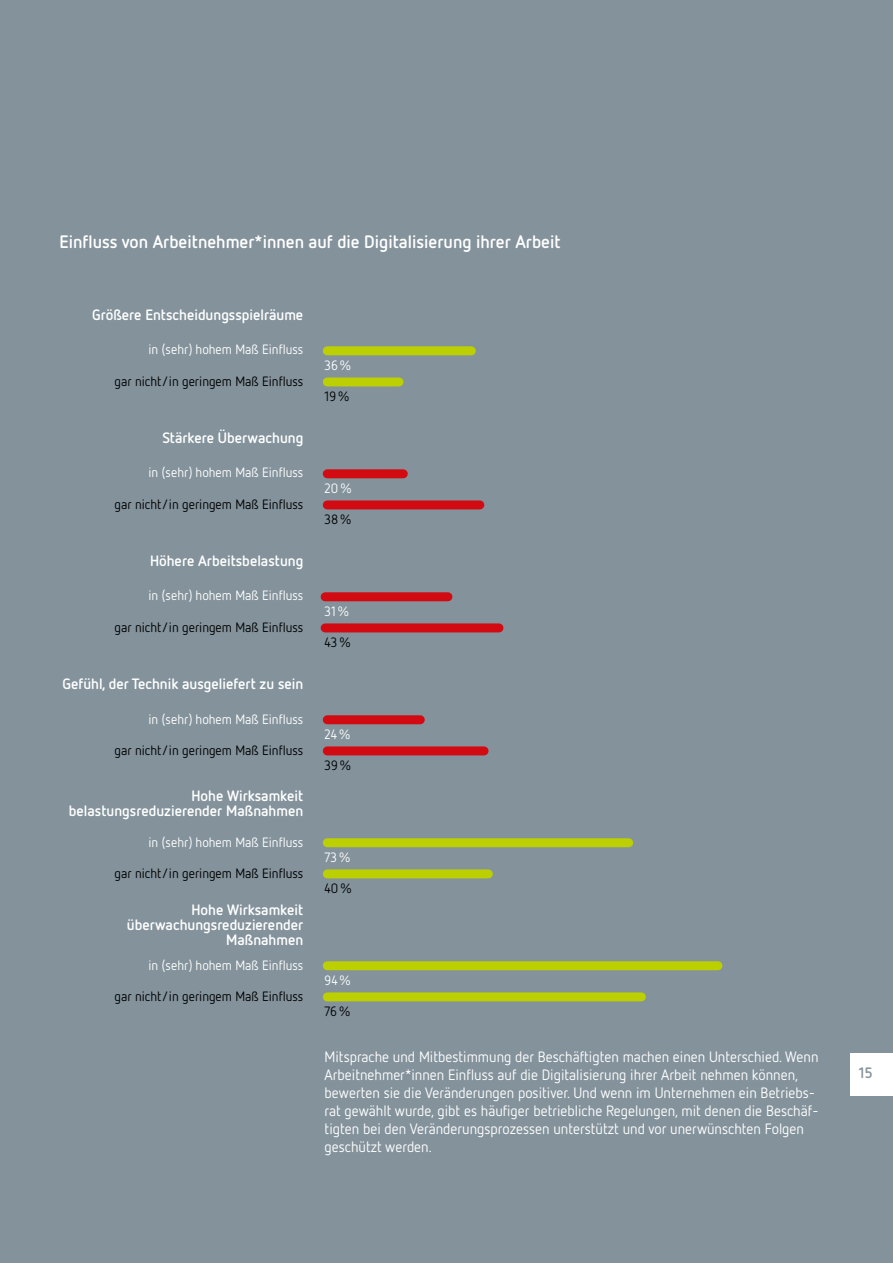
<style>
.page{position:relative;width:893px;height:1263px;background:#83929b}
.page>*{position:absolute;margin:0;border:0;box-sizing:border-box;transform-origin:0 0}
.t1{font:700 18px "Netto OT";color:#fff}
.t2{font:15px/18px "Netto OT";color:#fff}
.t3{font:700 15px/15px "Netto OT";color:#fff;text-align:right}
.t4{font:700 15px "Netto OT";color:#83929b}
.t5{font:13.5px "Netto OT";color:#000}
.t6{font:13.5px "Netto OT";color:#fff}
</style>
<div class="page">
<div style="left:850px;top:1053px;width:43px;height:42px;background:#fff"></div>
<div style="left:327px;top:346px;width:144px;height:9px;background:#bccf00"></div>
<div style="left:327px;top:377px;width:72px;height:9px;background:#bccf00"></div>
<div style="left:327px;top:469px;width:76px;height:9px;background:#d20a11"></div>
<div style="left:327px;top:500px;width:153px;height:9px;background:#d20a11"></div>
<div style="left:325px;top:592px;width:123px;height:9px;background:#d20a11"></div>
<div style="left:325px;top:623px;width:174px;height:9px;background:#d20a11"></div>
<div style="left:327px;top:715px;width:93px;height:9px;background:#d20a11"></div>
<div style="left:327px;top:746px;width:157px;height:9px;background:#d20a11"></div>
<div style="left:327px;top:838px;width:302px;height:9px;background:#bccf00"></div>
<div style="left:327px;top:869px;width:161px;height:9px;background:#bccf00"></div>
<div style="left:327px;top:961px;width:391px;height:9px;background:#bccf00"></div>
<div style="left:327px;top:992px;width:314px;height:9px;background:#bccf00"></div>
<p class="t1" style="left:60px;top:230px;width:503px">Einfluss von Arbeitnehmer*innen auf die Digitalisierung ihrer Arbeit</p>
<p class="t3" style="left:92px;top:307px;width:213px">Größere Entscheidungsspielräume</p>
<p class="t6" style="left:148px;top:341px;width:156px">in (sehr) hohem Maß Einfluss</p>
<p class="t5" style="left:115px;top:372px;width:190px">gar nicht/in geringem Maß Einfluss</p>
<p class="t3" style="left:162px;top:430px;width:142px">Stärkere Überwachung</p>
<p class="t6" style="left:148px;top:464px;width:156px">in (sehr) hohem Maß Einfluss</p>
<p class="t5" style="left:115px;top:496px;width:190px">gar nicht/in geringem Maß Einfluss</p>
<p class="t3" style="left:150px;top:553px;width:155px">Höhere Arbeitsbelastung</p>
<p class="t6" style="left:148px;top:587px;width:156px">in (sehr) hohem Maß Einfluss</p>
<p class="t5" style="left:115px;top:619px;width:190px">gar nicht/in geringem Maß Einfluss</p>
<p class="t3" style="left:62px;top:676px;width:242px">Gefühl, der Technik ausgeliefert zu sein</p>
<p class="t6" style="left:148px;top:710px;width:156px">in (sehr) hohem Maß Einfluss</p>
<p class="t5" style="left:115px;top:742px;width:190px">gar nicht/in geringem Maß Einfluss</p>
<p class="t3" style="left:69px;top:788px;width:236px">Hohe Wirksamkeit belastungsreduzierender Maßnahmen</p>
<p class="t6" style="left:148px;top:834px;width:156px">in (sehr) hohem Maß Einfluss</p>
<p class="t5" style="left:115px;top:865px;width:190px">gar nicht/in geringem Maß Einfluss</p>
<p class="t3" style="left:127px;top:902px;width:178px">Hohe Wirksamkeit überwachungsreduzierender<br>Maßnahmen</p>
<p class="t6" style="left:148px;top:957px;width:156px">in (sehr) hohem Maß Einfluss</p>
<p class="t5" style="left:115px;top:988px;width:190px">gar nicht/in geringem Maß Einfluss</p>
<p class="t6" style="left:325px;top:357px;width:28px">36%</p>
<p class="t5" style="left:325px;top:388px;width:27px">19%</p>
<p class="t6" style="left:325px;top:480px;width:29px">20%</p>
<p class="t5" style="left:325px;top:511px;width:29px">38%</p>
<p class="t6" style="left:325px;top:603px;width:26px">31%</p>
<p class="t5" style="left:325px;top:634px;width:28px">43%</p>
<p class="t6" style="left:325px;top:726px;width:27px">24%</p>
<p class="t5" style="left:325px;top:757px;width:28px">39%</p>
<p class="t6" style="left:325px;top:849px;width:28px">73%</p>
<p class="t5" style="left:325px;top:880px;width:29px">40%</p>
<p class="t6" style="left:325px;top:972px;width:28px">94%</p>
<p class="t5" style="left:325px;top:1003px;width:28px">76%</p>
<p class="t2" style="left:325px;top:1047px;width:495px">Mitsprache und Mitbestimmung der Beschäftigten machen einen Unterschied. Wenn Arbeitnehmer*innen Einfluss auf die Digitalisierung ihrer Arbeit nehmen können, bewerten sie die Veränderungen positiver. Und wenn im Unternehmen ein Betriebs&shy;rat gewählt wurde, gibt es häufiger betriebliche Regelungen, mit denen die Beschäf&shy;tigten bei den Veränderungsprozessen unterstützt und vor unerwünschten Folgen geschützt werden.</p>
<p class="t4" style="left:859px;top:1063px;width:15px">15</p>
</div>
